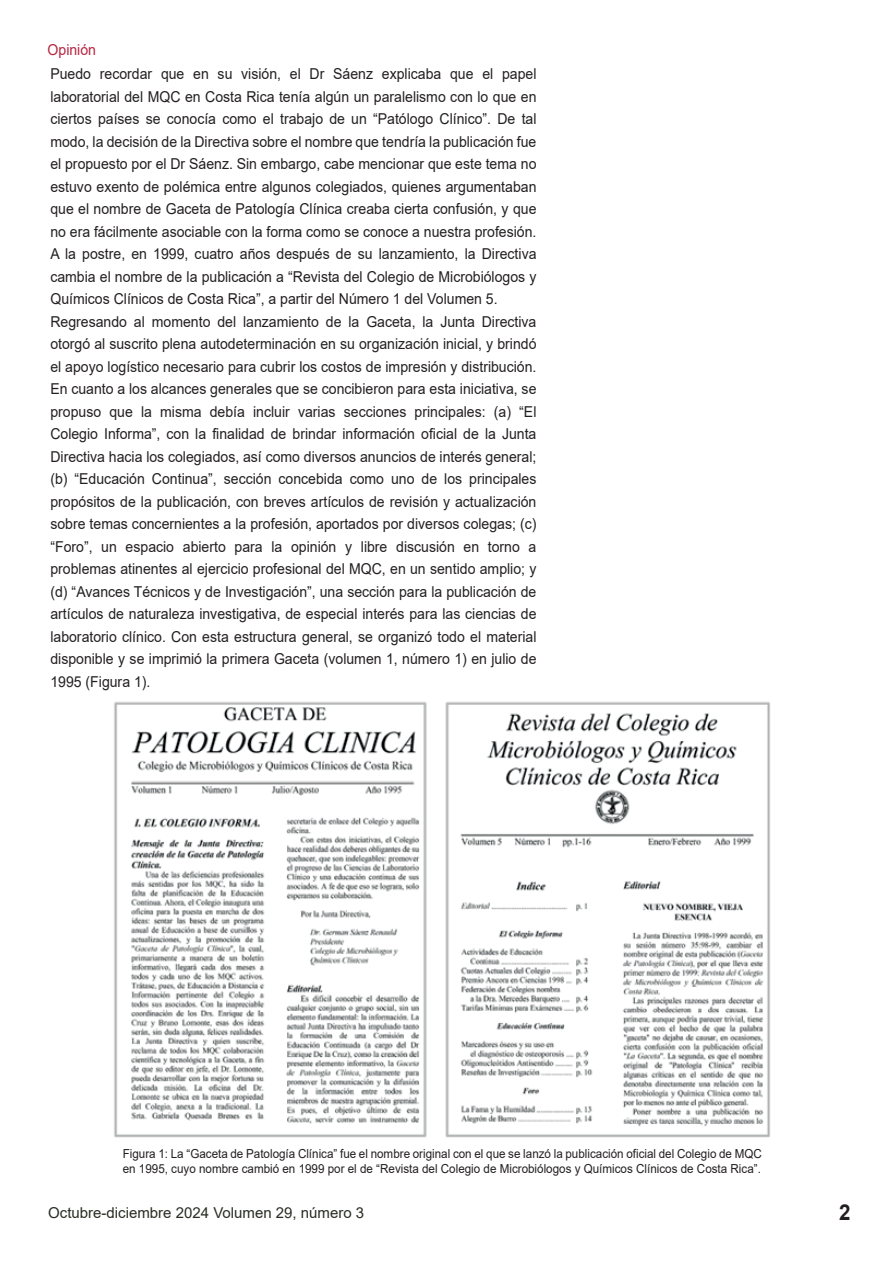
<style>
.page{position:relative;width:893px;height:1263px;background:#fff}
.page>*{position:absolute;margin:0;border:0;box-sizing:border-box;transform-origin:0 0}
.t1{font:700 21.9px "Arial";color:#231f20;scale:.94 1}
.t2{font:15px/22.5px "Arial";color:#231f20;scale:.94 1}
.t3{font:15px "Arial";color:#292d22}
.t4{font:15px "Arial";color:#b8233f;scale:.94 1}
.t5{font:12.45px/15.6px "Arial";color:#231f20;scale:.94 1}
</style>
<div class="page">
<img style="left:114px;top:701px;width:656px;height:437px">
<p class="t4" style="left:48px;top:39px;width:53px">Opinión</p>
<p class="t2" style="left:50px;top:63px;width:519px">Puedo recordar que en su visión, el Dr Sáenz explicaba que el papel laboratorial del MQC en Costa Rica tenía algún un paralelismo con lo que en ciertos países se conocía como el trabajo de un “Patólogo Clínico”. De tal modo, la decisión de la Directiva sobre el nombre que tendría la publicación fue el propuesto por el Dr Sáenz. Sin embargo, cabe mencionar que este tema no estuvo exento de polémica entre algunos colegiados, quienes argumentaban que el nombre de Gaceta de Patología Clínica creaba cierta confusión, y que no era fácilmente asociable con la forma como se conoce a nuestra profesión.<br>A la postre, en 1999, cuatro años después de su lanzamiento, la Directiva cambia el nombre de la publicación a “Revista del Colegio de Microbiólogos y Químicos Clínicos de Costa Rica”, a partir del Número 1 del Volumen 5.<br>Regresando al momento del lanzamiento de la Gaceta, la Junta Directiva otorgó al suscrito plena autodeterminación en su organización inicial, y brindó el apoyo logístico necesario para cubrir los costos de impresión y distribución.<br>En cuanto a los alcances generales que se concibieron para esta iniciativa, se propuso que la misma debía incluir varias secciones principales: (a) “El Colegio Informa”, con la finalidad de brindar información oficial de la Junta Directiva hacia los colegiados, así como diversos anuncios de interés general; (b) “Educación Continua”, sección concebida como uno de los principales propósitos de la publicación, con breves artículos de revisión y actualización sobre temas concernientes a la profesión, aportados por diversos colegas; (c) “Foro”, un espacio abierto para la opinión y libre discusión en torno a problemas atinentes al ejercicio profesional del MQC, en un sentido amplio; y (d) “Avances Técnicos y de Investigación”, una sección para la publicación de artículos de naturaleza investigativa, de especial interés para las ciencias de laboratorio clínico. Con esta estructura general, se organizó todo el material disponible y se imprimió la primera Gaceta (volumen 1, número 1) en julio de 1995 (Figura 1).</p>
<p class="t5" style="left:123px;top:1145px;width:681px">Figura 1: La “Gaceta de Patología Clínica” fue el nombre original con el que se lanzó la publicación oficial del Colegio de MQC en 1995, cuyo nombre cambió en 1999 por el de “Revista del Colegio de Microbiólogos y Químicos Clínicos de Costa Rica”.</p>
<p class="t3" style="left:48px;top:1202px;width:317px">Octubre-diciembre 2024 Volumen 29, número 3</p>
<h1 class="t1" style="left:839px;top:1197px;width:14px">2</h1>
</div>
